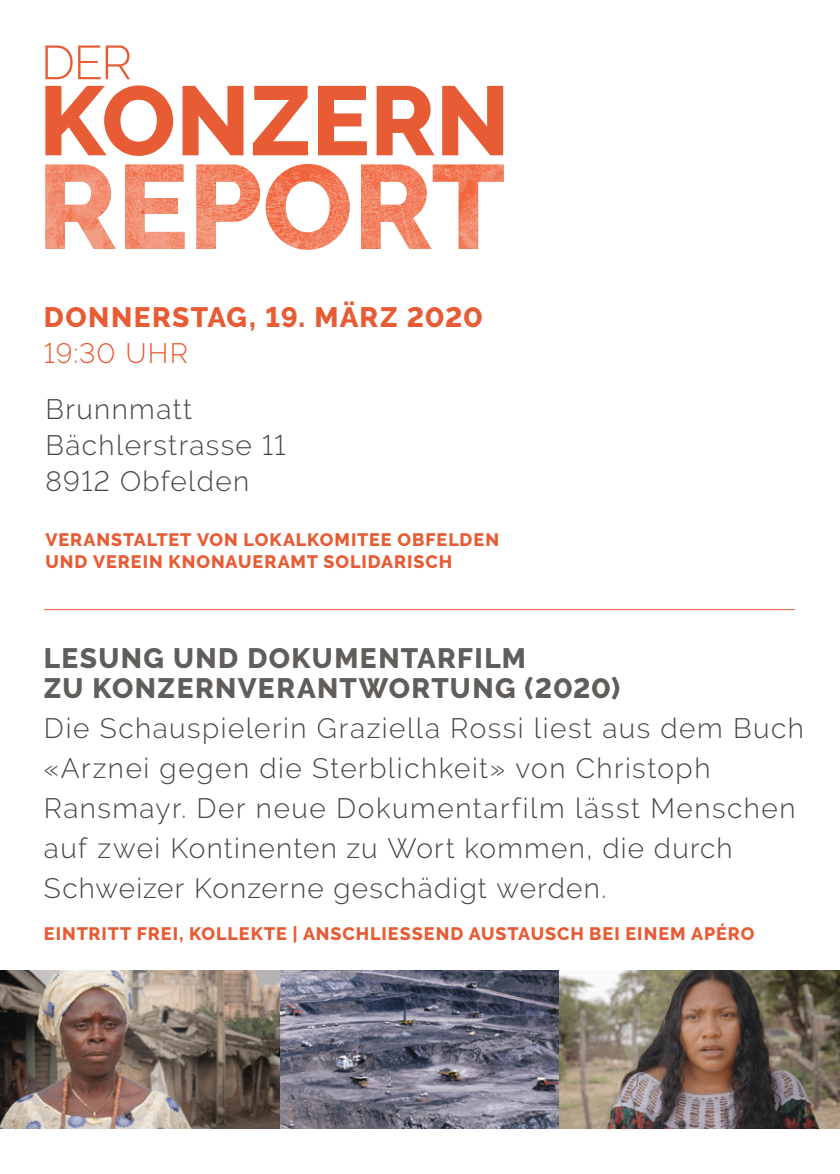
<style>
.page{position:relative;width:840px;height:1174px;background:#fff}
.page>*{position:absolute;margin:0;border:0;box-sizing:border-box;transform-origin:0 0}
.t1{font:300 28px/40px "Raleway";letter-spacing:.05em;color:#4b4744}
.t2{font:800 28px/30px "Raleway";letter-spacing:.05em;color:#605d5a}
.t3{font:800 28px "Raleway";letter-spacing:.045em;color:#e75c34}
.t4{font:300 28px "Raleway";color:#e75c34}
.t5{font:800 18px/22px "Raleway";letter-spacing:.05em;color:#e75c34}
</style>
<div class="page">
<img style="left:45px;top:164px;width:458px;height:86px">
<svg style="left:45px;top:45px;width:458px;height:111px"></svg>
<img style="left:0;top:970px;width:839px;height:158px">
<hr style="left:44px;top:609px;width:750px;height:1px;background:#e75c34">
<p class="t3" style="left:44px;top:301px;width:440px">DONNERSTAG, 19. MÄRZ 2020</p>
<p class="t4" style="left:44px;top:336px;width:145px">19:30 UHR</p>
<p class="t1" style="left:45px;top:391px;width:241px;line-height:36px">Brunnmatt<br>Bächlerstrasse 11<br>8912 Obfelden</p>
<p class="t5" style="left:45px;top:528px;width:455px">VERANSTALTET VON LOKALKOMITEE OBFELDEN<br>UND VEREIN KNONAUERAMT SOLIDARISCH</p>
<p class="t2" style="left:44px;top:643px;width:577px">LESUNG UND DOKUMENTARFILM<br>ZU KONZERNVERANTWORTUNG (2020)</p>
<p class="t1" style="left:44px;top:708px;width:761px">Die Schauspielerin Graziella Rossi liest aus dem Buch «Arznei gegen die Sterblichkeit» von Christoph Ransmayr. Der neue Dokumentarfilm lässt Menschen auf zwei Kontinenten zu Wort kommen, die durch Schweizer Konzerne geschädigt werden.</p>
<p class="t5" style="left:44px;top:923px;width:711px">EINTRITT FREI, KOLLEKTE | ANSCHLIESSEND AUSTAUSCH BEI EINEM APÉRO</p>
</div>
